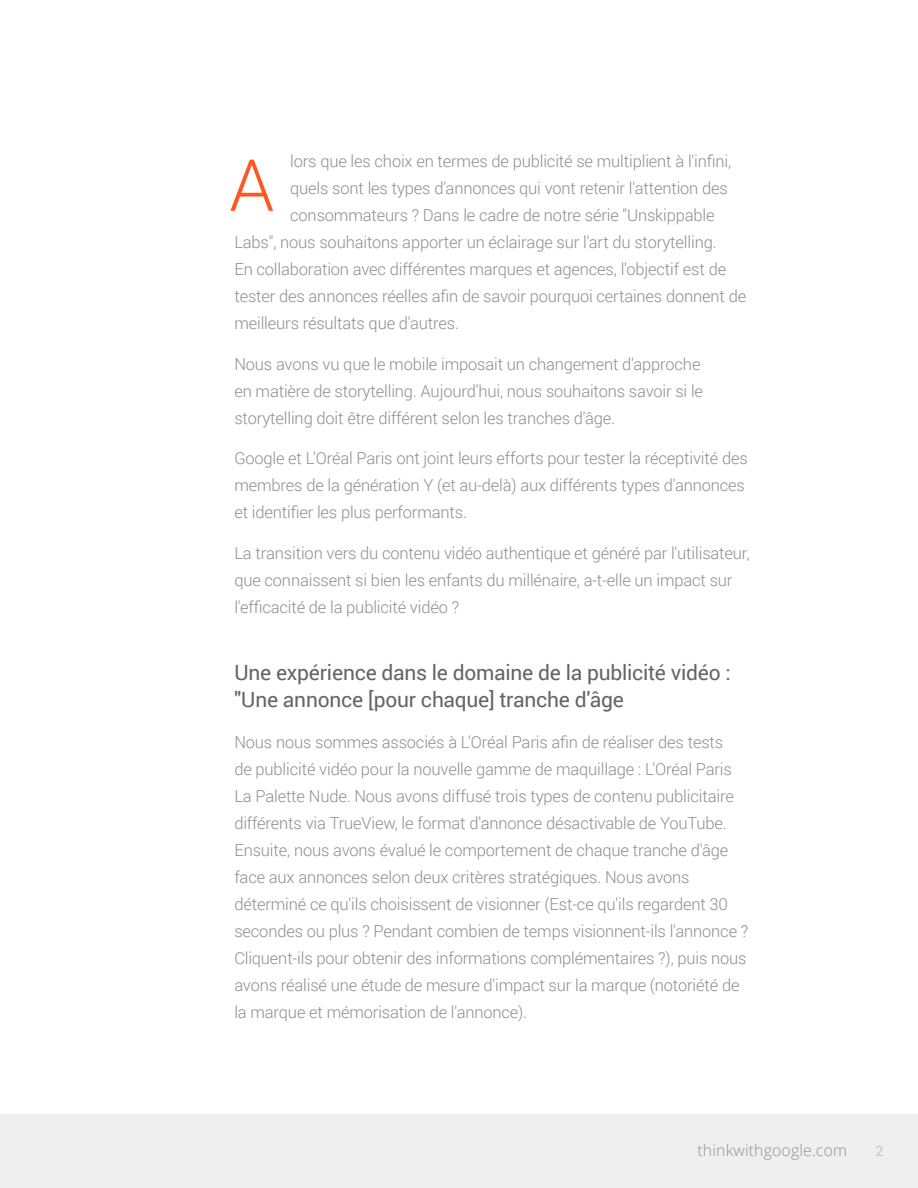
<style>
.page{position:relative;width:918px;height:1188px;background:#fff}
.page>*{position:absolute;margin:0;border:0;box-sizing:border-box;transform-origin:0 0}
.t1{font:300 72px "Roboto";color:#ff5722}
.Body_Copy{font:21px/27px "Roboto";letter-spacing:-.01em;color:#646464}
.Body{font:300 16.5px/27px "Roboto";letter-spacing:-.01em;color:#8e8e8e}
.Body_Copy-2{font:300 16.5px/27px "Roboto";letter-spacing:-.01em;color:#8e8e8e}
.t2{font:300 15.75px "Open Sans";letter-spacing:.01em;color:#666766}
.t3{font:14.25px "Roboto";color:#c9c9c9}
</style>
<div class="page">
<div style="left:0;top:1114px;width:918px;height:74px;background:#f0eff0"></div>
<p class="Body" style="left:290px;top:147px;width:443px">lors que les choix en termes de publicité se multiplient à l'infini,</p>
<p class="Body" style="left:290px;top:174px;width:439px">quels sont les types d'annonces qui vont retenir l'attention des</p>
<p class="Body" style="left:290px;top:201px;width:426px">consommateurs ? Dans le cadre de notre série "Unskippable</p>
<p class="Body" style="left:234px;top:228px;width:484px">Labs", nous souhaitons apporter un éclairage sur l'art du storytelling.</p>
<p class="Body" style="left:234px;top:255px;width:493px">En collaboration avec différentes marques et agences, l'objectif est de</p>
<p class="Body" style="left:234px;top:282px;width:513px">tester des annonces réelles afin de savoir pourquoi certaines donnent de</p>
<p class="Body" style="left:234px;top:309px;width:226px">meilleurs résultats que d'autres.</p>
<p class="Body" style="left:234px;top:350px;width:470px">Nous avons vu que le mobile imposait un changement d'approche en matière de storytelling. Aujourd'hui, nous souhaitons savoir si le storytelling doit être différent selon les tranches d'âge.</p>
<p class="Body" style="left:234px;top:444px;width:515px">Google et L'Oréal Paris ont joint leurs efforts pour tester la réceptivité des membres de la génération Y (et au-delà) aux différents types d'annonces et identifier les plus performants.</p>
<p class="Body" style="left:234px;top:539px;width:517px">La transition vers du contenu vidéo authentique et généré par l'utilisateur, que connaissent si bien les enfants du millénaire, a-t-elle un impact sur l'efficacité de la publicité vidéo ?</p>
<p class="t1" style="left:229px;top:135px;width:46px">A</p>
<p class="Body_Copy" style="left:234px;top:658px;width:498px">Une expérience dans le domaine de la publicité vidéo : "Une annonce [pour chaque] tranche d'âge</p>
<p class="Body_Copy-2" style="left:234px;top:728px;width:516px">Nous nous sommes associés à L'Oréal Paris afin de réaliser des tests<br>de publicité vidéo pour la nouvelle gamme de maquillage : L'Oréal Paris La Palette Nude. Nous avons diffusé trois types de contenu publicitaire différents via TrueView, le format d'annonce désactivable de YouTube.<br>Ensuite, nous avons évalué le comportement de chaque tranche d'âge face aux annonces selon deux critères stratégiques. Nous avons déterminé ce qu'ils choisissent de visionner (Est-ce qu'ils regardent 30 secondes ou plus ? Pendant combien de temps visionnent-ils l'annonce ?<br>Cliquent-ils pour obtenir des informations complémentaires ?), puis nous avons réalisé une étude de mesure d'impact sur la marque (notoriété de la marque et mémorisation de l'annonce).</p>
<p class="t2" style="left:698px;top:1140px;width:151px">thinkwithgoogle.com</p>
<p class="t3" style="left:876px;top:1141px;width:10px">2</p>
</div>
